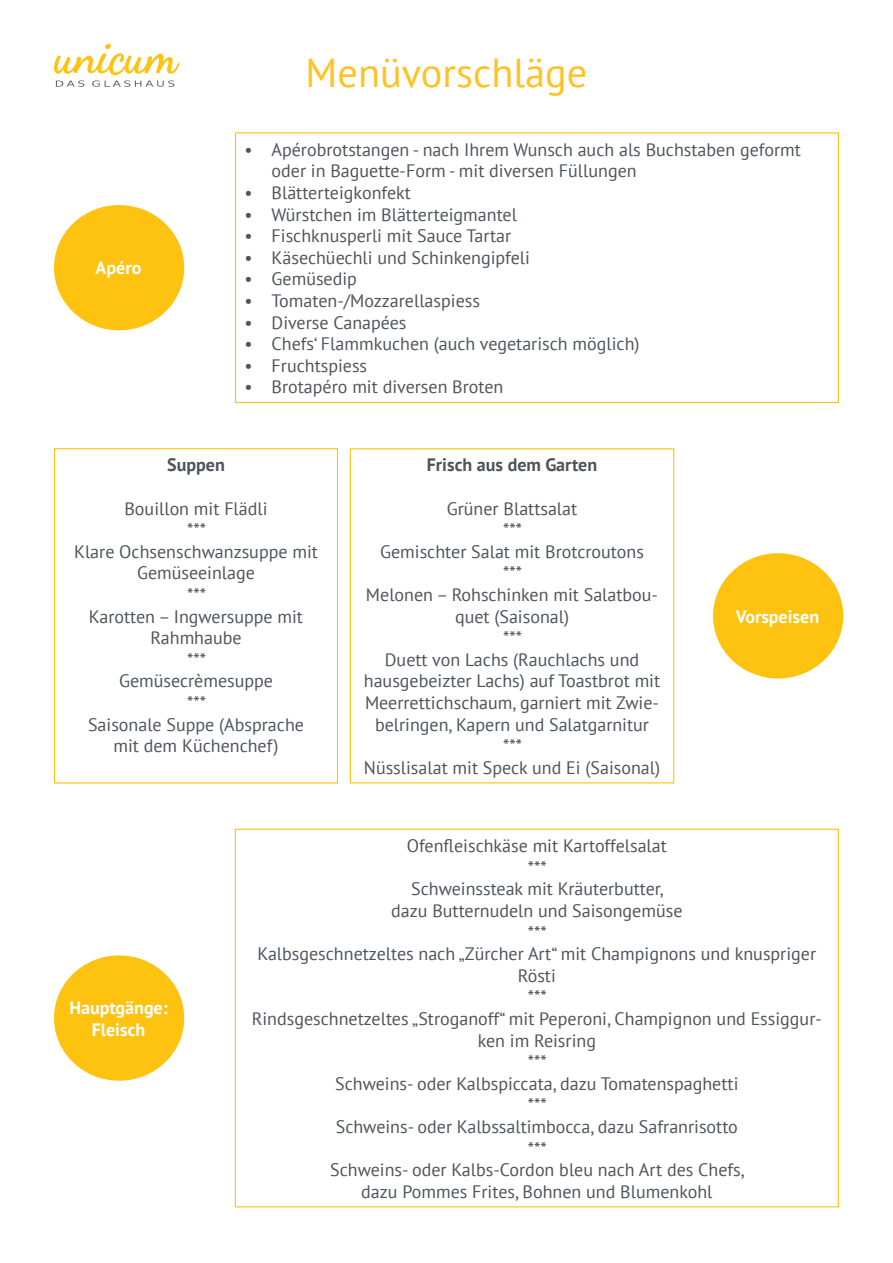
<style>
.page{position:relative;width:893px;height:1263px;background:#fff}
.page>*{position:absolute;margin:0;border:0;box-sizing:border-box;transform-origin:0 0}
.t1{font:40.35px "PT Sans";color:#fec224}
.t2{font:18px/21.6px "PT Sans";color:#4d545a;text-align:center}
.t3{font:700 18px "PT Sans";color:#fff}
.t4{font:700 18px "PT Sans";color:#4d545a}
</style>
<div class="page">
<div style="left:235px;top:132px;width:604px;height:271px;border:1px solid #fec210"></div>
<div style="left:54px;top:205px;width:130px;height:125px;background:#fec210;border-radius:50%"></div>
<div style="left:54px;top:955px;width:130px;height:126px;background:#fec210;border-radius:50%"></div>
<div style="left:54px;top:448px;width:284px;height:335px;border:1px solid #fec210"></div>
<div style="left:713px;top:553px;width:130px;height:125px;background:#fec210;border-radius:50%"></div>
<div style="left:350px;top:448px;width:324px;height:335px;border:1px solid #fec210"></div>
<svg style="left:54px;top:44px;width:125px;height:43px"></svg>
<p class="t3" style="left:96px;top:256px;width:47px">Apéro</p>
<p class="t1" style="left:306px;top:47px;width:283px">Menüvorschläge</p>
<p class="t2" style="left:272px;top:138px;width:531px;text-align:left;text-indent:-27px">• Apérobrotstangen - nach Ihrem Wunsch auch als Buchstaben geformt oder in Baguette-Form - mit diversen Füllungen</p>
<p class="t2" style="left:245px;top:181px;width:168px">• Blätterteigkonfekt</p>
<p class="t2" style="left:245px;top:203px;width:274px">• Würstchen im Blätterteigmantel</p>
<p class="t2" style="left:245px;top:225px;width:268px">• Fischknusperli mit Sauce Tartar</p>
<p class="t2" style="left:245px;top:246px;width:287px">• Käsechüechli und Schinkengipfeli</p>
<p class="t2" style="left:245px;top:268px;width:114px">• Gemüsedip</p>
<p class="t2" style="left:245px;top:289px;width:237px">• Tomaten-/Mozzarellaspiess</p>
<p class="t2" style="left:245px;top:311px;width:163px">• Diverse Canapées</p>
<p class="t2" style="left:245px;top:333px;width:396px">• Chefs‘ Flammkuchen (auch vegetarisch möglich)</p>
<p class="t2" style="left:245px;top:354px;width:124px">• Fruchtspiess</p>
<p class="t2" style="left:245px;top:376px;width:260px">• Brotapéro mit diversen Broten</p>
<p class="t4" style="left:167px;top:453px;width:59px">Suppen</p>
<p class="t2" style="left:124px;top:497px;width:145px">Bouillon mit Flädli</p>
<p class="t2" style="left:187px;top:519px;width:20px">***</p>
<p class="t2" style="left:74px;top:540px;width:245px">Klare Ochsenschwanzsuppe mit<br>Gemüseeinlage</p>
<p class="t2" style="left:187px;top:583px;width:20px">***</p>
<p class="t2" style="left:89px;top:605px;width:216px">Karotten – Ingwersuppe mit<br>Rahmhaube</p>
<p class="t2" style="left:187px;top:648px;width:20px">***</p>
<p class="t2" style="left:119px;top:670px;width:156px">Gemüsecrèmesuppe</p>
<p class="t2" style="left:187px;top:691px;width:20px">***</p>
<p class="t2" style="left:88px;top:713px;width:217px">Saisonale Suppe (Absprache mit dem Küchenchef)</p>
<p class="t4" style="left:427px;top:453px;width:172px">Frisch aus dem Garten</p>
<p class="t2" style="left:447px;top:497px;width:132px">Grüner Blattsalat</p>
<p class="t2" style="left:503px;top:519px;width:20px">***</p>
<p class="t2" style="left:380px;top:540px;width:265px">Gemischter Salat mit Brotcroutons</p>
<p class="t2" style="left:503px;top:562px;width:20px">***</p>
<p class="t2" style="left:366px;top:583px;width:294px">Melonen – Rohschinken mit Salatbou&shy;quet (Saisonal)</p>
<p class="t2" style="left:503px;top:627px;width:20px">***</p>
<p class="t2" style="left:364px;top:648px;width:298px">Duett von Lachs (Rauchlachs und hausgebeizter Lachs) auf Toastbrot mit Meerrettichschaum, garniert mit Zwie&shy;belringen, Kapern und Salatgarnitur</p>
<p class="t2" style="left:503px;top:735px;width:20px">***</p>
<p class="t2" style="left:364px;top:756px;width:298px">Nüsslisalat mit Speck und Ei (Saisonal)</p>
<p class="t3" style="left:736px;top:604px;width:85px">Vorspeisen</p>
<p class="t3" style="left:69px;top:996px;width:100px">Hauptgänge:</p>
<p class="t3" style="left:92px;top:1017px;width:55px">Fleisch</p>
<p class="t2" style="left:407px;top:835px;width:262px">Ofenfleischkäse mit Kartoffelsalat</p>
<p class="t2" style="left:528px;top:856px;width:20px">***</p>
<p class="t2" style="left:411px;top:878px;width:254px">Schweinssteak mit Kräuterbutter,</p>
<p class="t2" style="left:391px;top:899px;width:293px">dazu Butternudeln und Saisongemüse</p>
<p class="t2" style="left:528px;top:921px;width:20px">***</p>
<p class="t2" style="left:258px;top:943px;width:560px">Kalbsgeschnetzeltes nach „Zürcher Art“ mit Champignons und knuspriger<br>Rösti</p>
<p class="t2" style="left:528px;top:986px;width:20px">***</p>
<p class="t2" style="left:252px;top:1007px;width:572px">Rindsgeschnetzeltes „Stroganoff“ mit Peperoni, Champignon und Essiggur&shy;ken im Reisring</p>
<p class="t2" style="left:528px;top:1051px;width:20px">***</p>
<p class="t2" style="left:335px;top:1072px;width:405px">Schweins- oder Kalbspiccata, dazu Tomatenspaghetti</p>
<p class="t2" style="left:528px;top:1094px;width:20px">***</p>
<p class="t2" style="left:336px;top:1115px;width:404px">Schweins- oder Kalbssaltimbocca, dazu Safranrisotto</p>
<p class="t2" style="left:528px;top:1137px;width:20px">***</p>
<p class="t2" style="left:330px;top:1159px;width:416px">Schweins- oder Kalbs-Cordon bleu nach Art des Chefs,</p>
<p class="t2" style="left:361px;top:1180px;width:353px">dazu Pommes Frites, Bohnen und Blumenkohl</p>
</div>
